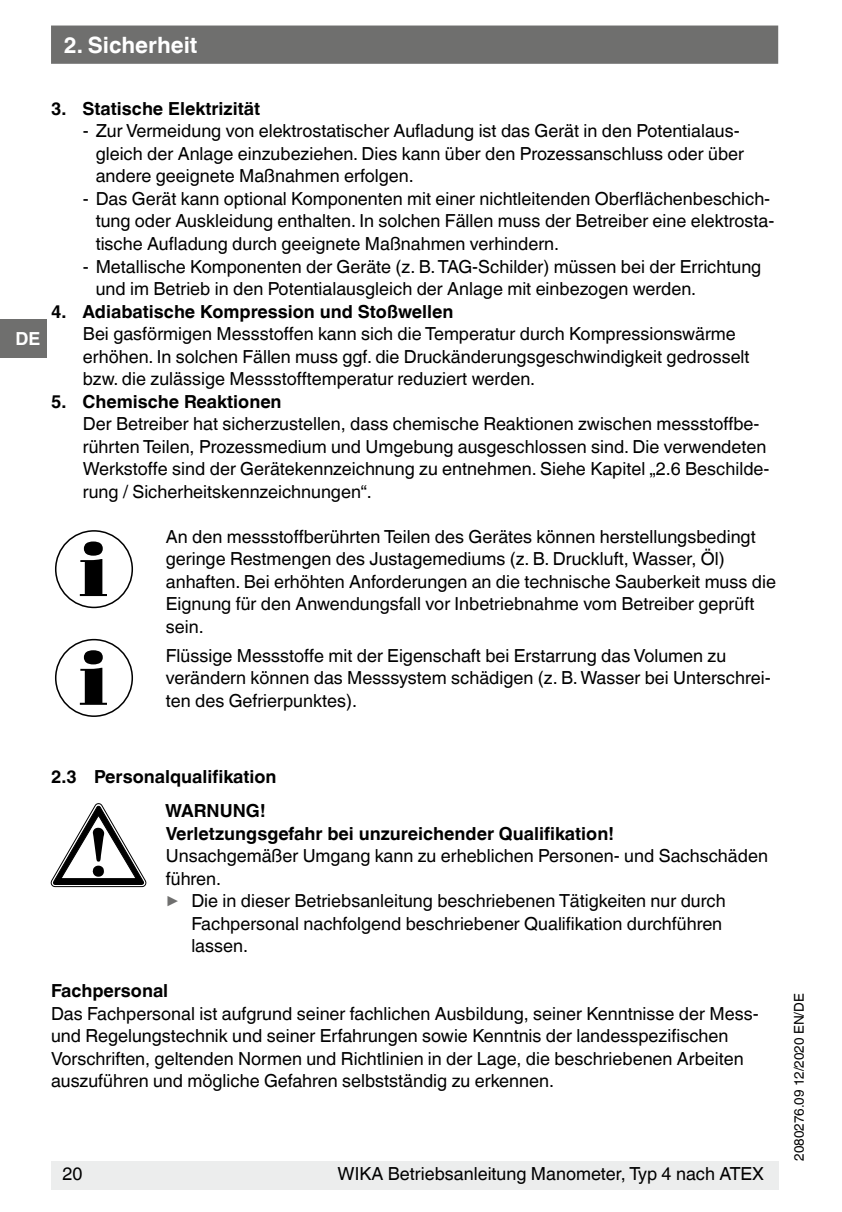
<style>
.page{position:relative;width:842px;height:1212px;background:#fff}
.page>*{position:absolute;margin:0;border:0;box-sizing:border-box;transform-origin:0 0}
.t1{font:700 22.5px "Helvetica World";color:#fff}
.t2{font:18px/22.5px "Helvetica World";color:#000}
.t3{font:700 18px/33.8px "Helvetica World";color:#000}
.t4{font:700 18px "Helvetica World";color:#fff}
.t5{font:13.5px "Helvetica World";color:#000}
.s1{font-size:16.88px;color:#6f6f6e}
</style>
<div class="page">
<div style="left:51px;top:1161px;width:727px;height:29px;background:#eceded"></div>
<div style="left:51px;top:26px;width:727px;height:38px;background:#6f6f6e;border:2px solid #6f6f6e"></div>
<div style="left:0;top:319px;width:47px;height:38px;background:#6f6f6e"></div>
<svg style="left:80px;top:541px;width:27px;height:55px"></svg>
<div style="left:55px;top:530px;width:78px;height:78px;border:2px solid #000;border-radius:50%"></div>
<svg style="left:80px;top:650px;width:27px;height:55px"></svg>
<div style="left:55px;top:639px;width:78px;height:78px;border:2px solid #000;border-radius:50%"></div>
<svg style="left:51px;top:803px;width:95px;height:84px"></svg>
<p class="t1" style="left:64px;top:36px;width:135px">2. Sicherheit</p>
<p class="t4" style="left:16px;top:328px;width:26px">DE</p>
<p class="t3" style="left:51px;top:93px;width:210px">3. Statische Elektrizität</p>
<p class="t2" style="left:96px;top:122px;width:650px;text-indent:-13px">- Zur Vermeidung von elektrostatischer Aufladung ist das Gerät in den Potentialaus&shy;gleich der Anlage einzubeziehen. Dies kann über den Prozessanschluss oder über andere geeignete Maßnahmen erfolgen.</p>
<p class="t2" style="left:96px;top:189px;width:680px;text-indent:-13px">- Das Gerät kann optional Komponenten mit einer nichtleitenden Oberflächenbeschich&shy;tung oder Auskleidung enthalten. In solchen Fällen muss der Betreiber eine elektrosta&shy;tische Aufladung durch geeignete Maßnahmen verhindern.</p>
<p class="t2" style="left:96px;top:257px;width:667px;text-indent:-13px">- Metallische Komponenten der Geräte (z. B. TAG-Schilder) müssen bei der Errichtung und im Betrieb in den Potentialausgleich der Anlage mit einbezogen werden.</p>
<p class="t3" style="left:51px;top:296px;width:404px">4. Adiabatische Kompression und Stoßwellen</p>
<p class="t2" style="left:83px;top:323px;width:668px">Bei gasförmigen Messstoffen kann sich die Temperatur durch Kompressionswärme erhöhen. In solchen Fällen muss ggf. die Druckänderungsgeschwindigkeit gedrosselt bzw. die zulässige Messstofftemperatur reduziert werden.</p>
<p class="t3" style="left:51px;top:386px;width:232px">5. Chemische Reaktionen</p>
<p class="t2" style="left:83px;top:413px;width:688px">Der Betreiber hat sicherzustellen, dass chemische Reaktionen zwischen messstoffbe&shy;rührten Teilen, Prozessmedium und Umgebung ausgeschlossen sind. Die verwendeten Werkstoffe sind der Gerätekennzeichnung zu entnehmen. Siehe Kapitel „2.6 Beschilde&shy;rung / Sicherheitskennzeichnungen“.</p>
<p class="t2" style="left:166px;top:525px;width:612px">An den messstoffberührten Teilen des Gerätes können herstellungsbedingt geringe Restmengen des Justagemediums (z. B. Druckluft, Wasser, Öl) anhaften. Bei erhöhten Anforderungen an die technische Sauberkeit muss die Eignung für den Anwendungsfall vor Inbetriebnahme vom Betreiber geprüft sein.</p>
<p class="t2" style="left:166px;top:644px;width:606px">Flüssige Messstoffe mit der Eigenschaft bei Erstarrung das Volumen zu verändern können das Messsystem schädigen (z. B. Wasser bei Unterschrei&shy;ten des Gefrierpunktes).</p>
<p class="t3" style="left:165px;top:762px;width:113px;text-indent:-114px">2.3 Personalqualifikation<br>WARNUNG!</p>
<p class="t3" style="left:166px;top:816px;width:450px">Verletzungsgefahr bei unzureichender Qualifikation!</p>
<p class="t2" style="left:166px;top:846px;width:604px">Unsachgemäßer Umgang kann zu erheblichen Personen- und Sachschäden</p>
<p class="t2" style="left:166px;top:869px;width:57px">führen.</p>
<p class="t2" style="left:166px;top:891px;width:561px"><span class="s1">▶</span> Die in dieser Betriebsanleitung beschriebenen Tätigkeiten nur durch</p>
<p class="t2" style="left:191px;top:912px;width:532px">Fachpersonal nachfolgend beschriebener Qualifikation durchführen</p>
<p class="t2" style="left:191px;top:936px;width:58px">lassen.</p>
<p class="t3" style="left:51px;top:975px;width:119px">Fachpersonal</p>
<p class="t2" style="left:51px;top:1004px;width:709px">Das Fachpersonal ist aufgrund seiner fachlichen Ausbildung, seiner Kenntnisse der Mess&shy;und Regelungstechnik und seiner Erfahrungen sowie Kenntnis der landesspezifischen Vorschriften, geltenden Normen und Richtlinien in der Lage, die beschriebenen Arbeiten auszuführen und mögliche Gefahren selbstständig zu erkennen.</p>
<p class="t2" style="left:63px;top:1164px;width:22px">20</p>
<p class="t2" style="left:338px;top:1164px;width:428px">WIKA Betriebsanleitung Manometer, Typ 4 nach ATEX</p>
<p class="t5" style="left:791px;top:1161px;width:169px;rotate:-90deg">2080276.09 12/2020 EN/DE</p>
</div>
